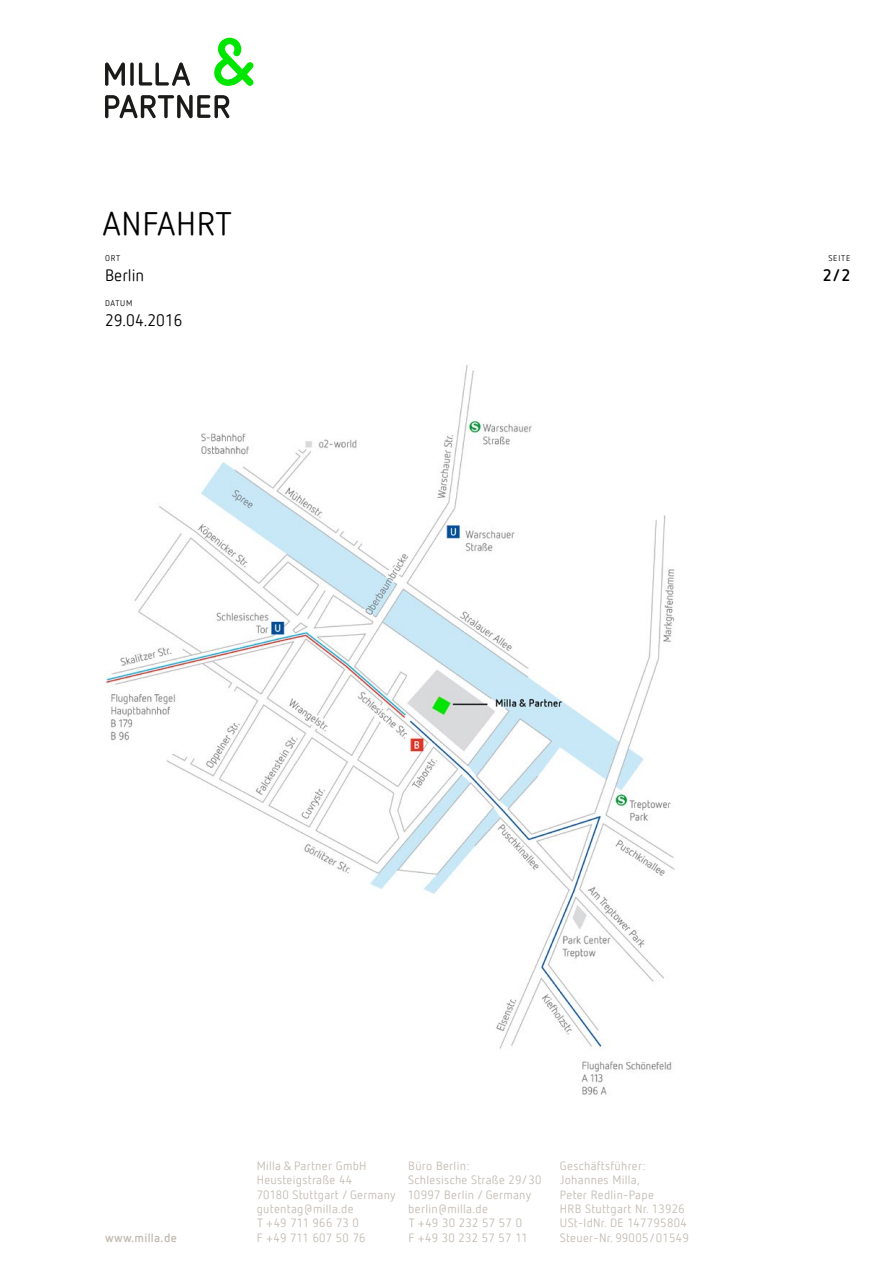
<style>
.page{position:relative;width:893px;height:1263px;background:#fff}
.page>*{position:absolute;margin:0;border:0;box-sizing:border-box;transform-origin:0 0}
.t1{font:32.55px "Netto For Milla Pro";letter-spacing:.015em;color:#000}
.t2{font:16.5px "Netto For Milla Pro";color:#000}
.t3{font:700 16.5px "Netto For Milla Pro";color:#000}
.t4{font:12px/14.4px "Netto For Milla Pro";letter-spacing:.025em;color:#c2bbb1}
.t5{font:700 12px "Netto For Milla Pro";letter-spacing:.025em;color:#c2bbb1}
.t6{font:8.25px "Netto For Milla Pro";letter-spacing:.1em;color:#000}
</style>
<div class="page">
<svg style="left:105px;top:95px;width:124px;height:23px"></svg>
<svg style="left:105px;top:62px;width:85px;height:24px"></svg>
<svg style="left:214px;top:38px;width:39px;height:48px"></svg>
<img style="left:105px;top:365px;width:570px;height:730px">
<h1 class="t1" style="left:102px;top:203px;width:131px">Anfah rt</h1>
<p class="t6" style="left:105px;top:253px;width:17px">Ort</p>
<h2 class="t2" style="left:105px;top:265px;width:41px">Berlin</h2>
<p class="t6" style="left:105px;top:298px;width:29px">Datum</p>
<h2 class="t2" style="left:105px;top:310px;width:79px">29.04.2016</h2>
<p class="t6" style="left:828px;top:253px;width:24px">Seite</p>
<h2 class="t3" style="left:823px;top:264px;width:29px">2/2</h2>
<p class="t4" style="left:257px;top:1158px;width:141px">Milla &amp; Partner GmbH<br>Heusteigstraße 44<br>70180 Stuttgart / Germany gutentag@milla.de<br>T +49 711 966 73 0<br>F +49 711 607 50 76</p>
<p class="t4" style="left:560px;top:1158px;width:130px">Geschäftsführer:<br>Johannes Milla,<br>Peter Redlin-Pape<br>HRB Stuttgart Nr. 13926<br>USt-IdNr. DE 147795804<br>Steuer-Nr. 99005/01549</p>
<p class="t4" style="left:408px;top:1158px;width:135px">Büro Berlin:<br>Schlesische Straße 29/30<br>10997 Berlin / Germany berlin@milla.de<br>T +49 30 232 57 57 0</p>
<p class="t5" style="left:105px;top:1229px;width:73px">www.milla.de</p>
<p class="t4" style="left:409px;top:1230px;width:121px">F +49 30 232 57 57 11</p>
</div>
